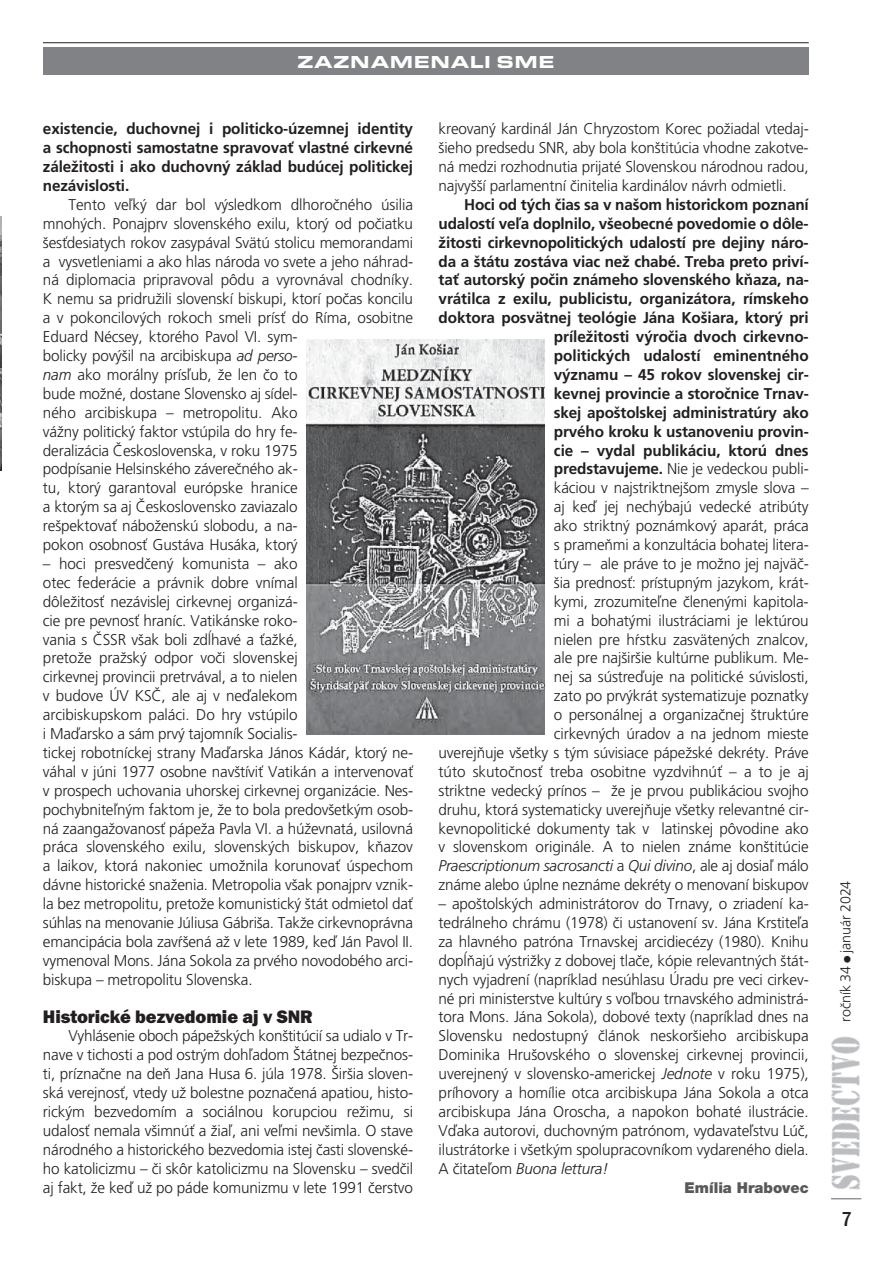
<style>
.page{position:relative;width:893px;height:1263px;background:#fff}
.page>*{position:absolute;margin:0;border:0;box-sizing:border-box;transform-origin:0 0}
.t1{font:500 condensed 21px "Franklin Got Itc TCE";color:#231f20}
.t2{font:18.75px "Franklin Got Itc TCE Heav";letter-spacing:-.005em;color:#231f20}
.t3{font:18px "Eurostile TCE Blac Exte";letter-spacing:.03em;color:#fff}
.t4{font:300 15.6px/18.9px "Frutiger CE";letter-spacing:-.01em;color:#231f20;text-align:justify}
.t5{font:700 15.6px/18.9px "Frutiger CE";letter-spacing:-.01em;color:#231f20;text-align:justify}
.t6{font:900 15px "Helvetica Neue CE";color:#58595b}
.t7{font:300 14.25px "Frutiger CE";letter-spacing:-.01em;color:#231f20}
.s1{font-style:italic}
.s2{font-weight:700}
</style>
<div class="page">
<div style="left:43px;top:47px;width:765px;height:28px;background:#808285"></div>
<hr style="left:43px;top:42px;width:765px;height:1px;background:#231f20">
<img style="left:831px;top:1036px;width:30px;height:154px">
<hr style="left:831px;top:1198px;width:30px;height:1px;background:#939598">
<img style="left:0;top:216px;width:2px;height:255px">
<img style="left:307px;top:339px;width:238px;height:396px">
<p class="t3" style="left:297px;top:56px;width:259px">ZAZNAMENALI SME</p>
<p class="t5" style="left:43px;top:121px;width:371px">existencie, duchovnej i politicko-územnej identity a schopnosti samostatne spravovaÈ vlastné cirkevné záleÏitosti i ako duchovn˘ základ budúcej politickej nezávislosti.</p>
<p class="t4" style="left:43px;top:196px;width:371px;text-align:left;text-indent:26px">Tento veºk˘ dar bol v˘sledkom dlhoroãného úsilia mnoh˘ch. Ponajprv slovenského exilu, ktor˘ od poãiatku ‰esÈdesiatych rokov zasypával Svätú stolicu memorandami a vysvetleniami a ako hlas národa vo svete a jeho náhrad&shy;ná diplomacia pripravoval pôdu a vyrovnával chodníky.<br>K nemu sa pridruÏili slovenskí biskupi, ktorí poãas koncilu a v pokoncilov˘ch rokoch smeli prísÈ do Ríma, osobitne Eduard Nécsey, ktorého Pavol VI. sym-<br>bolicky pov˘‰il na arcibiskupa <span class="s1">ad perso-<br>nam</span> ako morálny prísºub, Ïe len ão to<br>bude moÏné, dostane Slovensko aj sídel-<br>ného arcibiskupa – metropolitu. Ako<br>váÏny politick˘ faktor vstúpila do hry fe-<br>deralizácia âeskoslovenska, v roku 1975<br>podpísanie Helsinského závereãného ak-<br>tu, ktor˘ garantoval európske hranice<br>a ktor˘m sa aj âeskoslovensko zaviazalo<br>re‰pektovaÈ náboÏenskú slobodu, a na-<br>pokon osobnosÈ Gustáva Husáka, ktor˘</p>
<p class="t4" style="left:43px;top:555px;width:371px;text-align:left">– hoci presvedãen˘ komunista – ako<br>otec federácie a právnik dobre vnímal<br>dôleÏitosÈ nezávislej cirkevnej organizá-<br>cie pre pevnosÈ hraníc. Vatikánske roko-<br>vania s âSSR v‰ak boli zdæhavé a ÈaÏké,<br>pretoÏe praÏsk˘ odpor voãi slovenskej<br>cirkevnej provincii pretrvával, a to nielen<br>v budove ÚV KSâ, ale aj v neìalekom<br>arcibiskupskom paláci. Do hry vstúpilo<br>i Maìarsko a sám prv˘ tajomník Socialis-<br>tickej robotníckej strany Maìarska János Kádár, ktor˘ ne&shy;váhal v júni 1977 osobne nav‰tíviÈ Vatikán a intervenovaÈ v prospech uchovania uhorskej cirkevnej organizácie. Nes&shy;pochybniteºn˘m faktom je, Ïe to bola predov‰etk˘m osob&shy;ná zaangaÏovanosÈ pápeÏa Pavla VI. a húÏevnatá, usilovná práca slovenského exilu, slovensk˘ch biskupov, kÀazov a laikov, ktorá nakoniec umoÏnila korunovaÈ úspechom dávne historické snaÏenia. Metropolia v‰ak ponajprv vznik&shy;la bez metropolitu, pretoÏe komunistick˘ ‰tát odmietol daÈ súhlas na menovanie Júliusa Gábri‰a. TakÏe cirkevnoprávna emancipácia bola zav⁄‰ená aÏ v lete 1989, keì Ján Pavol II. vymenoval Mons. Jána Sokola za prvého novodobého arci&shy;biskupa – metropolitu Slovenska.</p>
<p class="t2" style="left:43px;top:1005px;width:271px">Historické bezvedomie aj v SNR</p>
<p class="t4" style="left:43px;top:1028px;width:371px;text-indent:26px">Vyhlásenie oboch pápeÏsk˘ch kon‰titúcií sa udialo v Tr&shy;nave v tichosti a pod ostr˘m dohºadom ·tátnej bezpeãnos&shy;ti, príznaãne na deÀ Jana Husa 6. júla 1978. ·ir‰ia sloven&shy;ská verejnosÈ, vtedy uÏ bolestne poznaãená apatiou, histo&shy;rick˘m bezvedomím a sociálnou korupciou reÏimu, si udalosÈ nemala v‰imnúÈ a Ïiaº, ani veºmi nev‰imla. O stave národného a historického bezvedomia istej ãasti slovenské&shy;ho katolicizmu – ãi skôr katolicizmu na Slovensku – svedãil aj fakt, Ïe keì uÏ po páde komunizmu v lete 1991 ãerstvo</p>
<p class="t4" style="left:438px;top:121px;width:371px">kreovan˘ kardinál Ján Chryzostom Korec poÏiadal vtedaj-‰ieho predsedu SNR, aby bola kon‰titúcia vhodne zakotve&shy;ná medzi rozhodnutia prijaté Slovenskou národnou radou, najvy‰‰í parlamentní ãinitelia kardinálov návrh odmietli.</p>
<p class="t4" style="left:438px;top:196px;width:371px;text-align:right"><span class="s2">Hoci od t˘ch ãias sa v na‰om historickom poznaní udalostí veºa doplnilo, v‰eobecné povedomie o dôle-Ïitosti cirkevnopolitick˘ch udalostí pre dejiny náro&shy;da a ‰tátu zostáva viac neÏ chabé. Treba preto priví&shy;taÈ autorsk˘ poãin známeho slovenského kÀaza, na&shy;vrátilca z exilu, publicistu, organizátora, rímskeho doktora posvätnej teológie Jána Ko‰iara, ktor˘ pri príleÏitosti v˘roãia dvoch cirkevno-<br>politick˘ch udalostí eminentného<br>v˘znamu – 45 rokov slovenskej cir-<br>kevnej provincie a storoãnice Trnav-<br>skej apo‰tolskej administratúry ako<br>prvého kroku k ustanoveniu provin-<br>cie – vydal publikáciu, ktorú dnes<br>predstavujeme.</span> Nie je vedeckou publi-<br>káciou v najstriktnej‰om zmysle slova –<br>aj keì jej nech˘bajú vedecké atribúty<br>ako striktn˘ poznámkov˘ aparát, práca<br>s prameÀmi a konzultácia bohatej litera-<br>túry – ale práve to je moÏno jej najväã-<br>‰ia prednosÈ: prístupn˘m jazykom, krát-<br>kymi, zrozumiteºne ãlenen˘mi kapitola-<br>mi a bohat˘mi ilustráciami je lektúrou<br>nielen pre h⁄stku zasväten˘ch znalcov,<br>ale pre naj‰ir‰ie kultúrne publikum. Me-<br>nej sa sústreìuje na politické súvislosti,<br>zato po prv˘krát systematizuje poznatky<br>o personálnej a organizaãnej ‰truktúre<br>cirkevn˘ch úradov a na jednom mieste<br>uverejÀuje v‰etky s t˘m súvisiace pápeÏské dekréty. Práve túto skutoãnosÈ treba osobitne vyzdvihnúÈ – a to je aj striktne vedeck˘ prínos – Ïe je prvou publikáciou svojho druhu, ktorá systematicky uverejÀuje v‰etky relevantné cir&shy;kevnopolitické dokumenty tak v latinskej pôvodine ako v slovenskom originále. A to nielen známe kon‰titúcie <span class="s1">Praescriptionum sacrosancti</span> a <span class="s1">Qui divino</span>, ale aj dosiaº málo známe alebo úplne neznáme dekréty o menovaní biskupov</p>
<p class="t4" style="left:438px;top:895px;width:371px">– apo‰tolsk˘ch administrátorov do Trnavy, o zriadení ka&shy;tedrálneho chrámu (1978) ãi ustanovení sv. Jána Krstiteºa za hlavného patróna Trnavskej arcidiecézy (1980). Knihu dopæÀajú v˘striÏky z dobovej tlaãe, kópie relevantn˘ch ‰tát&shy;nych vyjadrení (napríklad nesúhlasu Úradu pre veci cirkev&shy;né pri ministerstve kultúry s voºbou trnavského administrá&shy;tora Mons. Jána Sokola), dobové texty (napríklad dnes na Slovensku nedostupn˘ ãlánok neskor‰ieho arcibiskupa Dominika Hru‰ovského o slovenskej cirkevnej provincii, uverejnen˘ v slovensko-americkej <span class="s1">Jednote</span> v roku 1975), príhovory a homílie otca arcibiskupa Jána Sokola a otca arcibiskupa Jána Oroscha, a napokon bohaté ilustrácie.<br>Vìaka autorovi, duchovn˘m patrónom, vydavateºstvu Lúã, ilustrátorke i v‰etk˘m spolupracovníkom vydareného diela.<br>A ãitateºom <span class="s1">Buona lettura!</span></p>
<p class="t6" style="left:684px;top:1179px;width:126px">Emília Hrabovec</p>
<p class="t7" style="left:839px;top:1022px;width:142px;rotate:-90deg">roãník 34 ● január 2024</p>
<h1 class="t1" style="left:841px;top:1207px;width:12px">7</h1>
</div>
